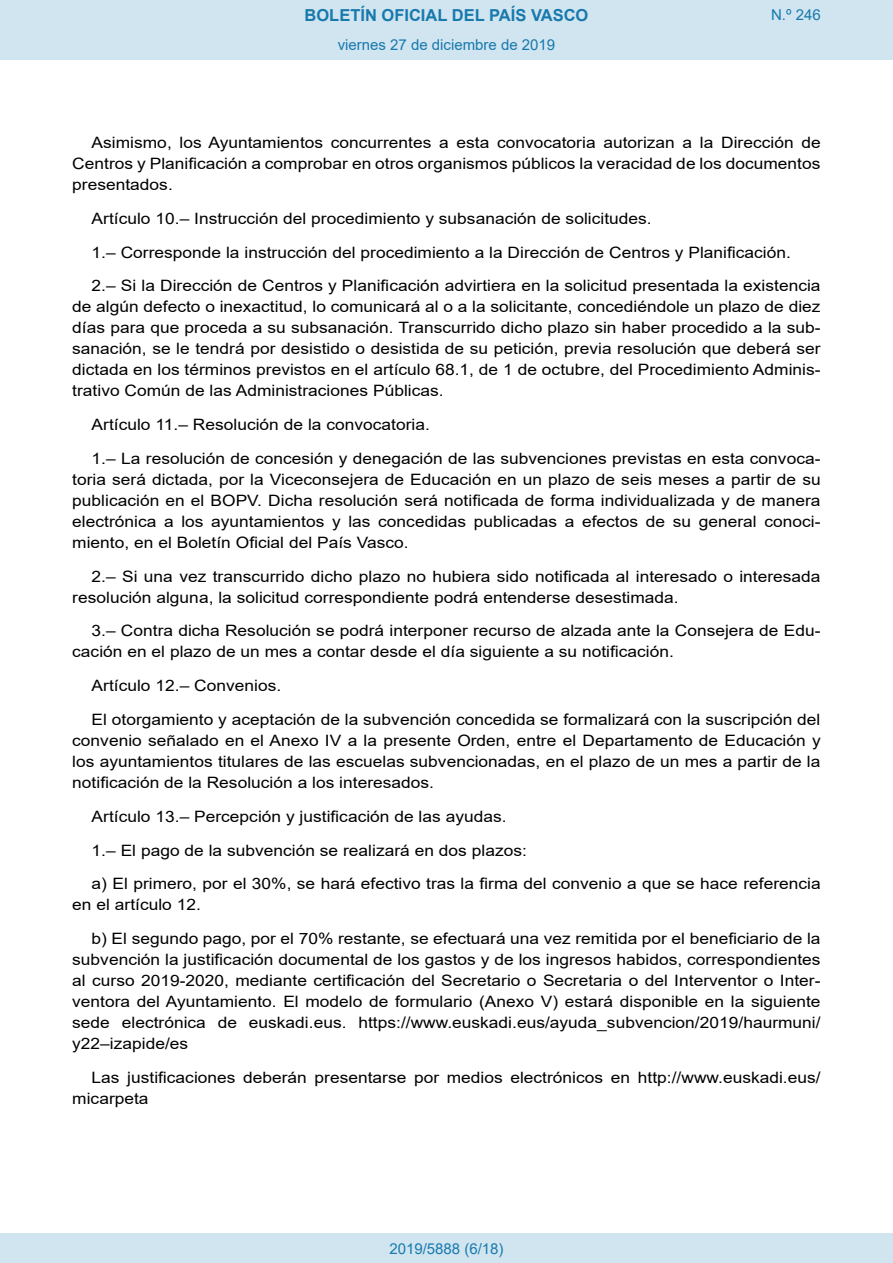
<style>
.page{position:relative;width:893px;height:1263px;background:#fff}
.page>*{position:absolute;margin:0;border:0;box-sizing:border-box;transform-origin:0 0}
.t1{font:700 16.5px "Arial";color:#1879ad}
.BOPVDetalle{font:15.6px/21px "Arial";color:#000;text-align:justify;scale:1.11 1}
.Paginacion_Centro{font:15px "Arial";color:#1879ad}
</style>
<div class="page">
<div style="left:0;top:0;width:893px;height:60px;background:#d0e5f0"></div>
<div style="left:0;top:1233px;width:893px;height:30px;background:#d0e5f0"></div>
<p class="t1" style="left:305px;top:3px;width:285px">BOLETÍN OFICIAL DEL PAÍS VASCO</p>
<p class="Paginacion_Centro" style="left:338px;top:35px;width:219px">viernes 27 de diciembre de 2019</p>
<p class="Paginacion_Centro" style="left:771px;top:5px;width:51px">N.º 246</p>
<p class="BOPVDetalle" style="left:72px;top:132px;width:676px;text-indent:19px">Asimismo, los Ayuntamientos concurrentes a esta convocatoria autorizan a la Dirección de Centros y Planificación a comprobar en otros organismos públicos la veracidad de los documentos presentados.</p>
<p class="BOPVDetalle" style="left:92px;top:208px;width:506px">Artículo 10.– Instrucción del procedimiento y subsanación de solicitudes.</p>
<p class="BOPVDetalle" style="left:92px;top:242px;width:631px">1.– Corresponde la instrucción del procedimiento a la Dirección de Centros y Planificación.</p>
<p class="BOPVDetalle" style="left:72px;top:275px;width:676px;text-indent:19px">2.– Si la Dirección de Centros y Planificación advirtiera en la solicitud presentada la existencia de algún defecto o inexactitud, lo comunicará al o a la solicitante, concediéndole un plazo de diez días para que proceda a su subsanación. Transcurrido dicho plazo sin haber procedido a la sub&shy;sanación, se le tendrá por desistido o desistida de su petición, previa resolución que deberá ser dictada en los términos previstos en el artículo 68.1, de 1 de octubre, del Procedimiento Adminis&shy;trativo Común de las Administraciones Públicas.</p>
<p class="BOPVDetalle" style="left:92px;top:414px;width:306px">Artículo 11.– Resolución de la convocatoria.</p>
<p class="BOPVDetalle" style="left:72px;top:448px;width:676px;text-indent:19px">1.– La resolución de concesión y denegación de las subvenciones previstas en esta convoca&shy;toria será dictada, por la Viceconsejera de Educación en un plazo de seis meses a partir de su publicación en el BOPV. Dicha resolución será notificada de forma individualizada y de manera electrónica a los ayuntamientos y las concedidas publicadas a efectos de su general conoci&shy;miento, en el Boletín Oficial del País Vasco.</p>
<p class="BOPVDetalle" style="left:72px;top:566px;width:676px;text-indent:19px">2.– Si una vez transcurrido dicho plazo no hubiera sido notificada al interesado o interesada resolución alguna, la solicitud correspondiente podrá entenderse desestimada.</p>
<p class="BOPVDetalle" style="left:72px;top:620px;width:676px;text-indent:19px">3.– Contra dicha Resolución se podrá interponer recurso de alzada ante la Consejera de Edu&shy;cación en el plazo de un mes a contar desde el día siguiente a su notificación.</p>
<p class="BOPVDetalle" style="left:92px;top:675px;width:172px">Artículo 12.– Convenios.</p>
<p class="BOPVDetalle" style="left:72px;top:709px;width:676px;text-indent:19px">El otorgamiento y aceptación de la subvención concedida se formalizará con la suscripción del convenio señalado en el Anexo IV a la presente Orden, entre el Departamento de Educación y los ayuntamientos titulares de las escuelas subvencionadas, en el plazo de un mes a partir de la notificación de la Resolución a los interesados.</p>
<p class="BOPVDetalle" style="left:92px;top:806px;width:375px">Artículo 13.– Percepción y justificación de las ayudas.</p>
<p class="BOPVDetalle" style="left:92px;top:839px;width:394px">1.– El pago de la subvención se realizará en dos plazos:</p>
<p class="BOPVDetalle" style="left:72px;top:873px;width:676px;text-indent:19px">a) El primero, por el 30%, se hará efectivo tras la firma del convenio a que se hace referencia en el artículo 12.</p>
<p class="BOPVDetalle" style="left:72px;top:928px;width:676px;text-indent:19px">b) El segundo pago, por el 70% restante, se efectuará una vez remitida por el beneficiario de la subvención la justificación documental de los gastos y de los ingresos habidos, correspondientes al curso 2019-2020, mediante certificación del Secretario o Secretaria o del Interventor o Inter&shy;ventora del Ayuntamiento. El modelo de formulario (Anexo V) estará disponible en la siguiente sede electrónica de euskadi.eus. https://www.euskadi.eus/ayuda_subvencion/2019/haurmuni/ y22–izapide/es</p>
<p class="BOPVDetalle" style="left:72px;top:1067px;width:676px;text-indent:19px">Las justificaciones deberán presentarse por medios electrónicos en http://www.euskadi.eus/ micarpeta</p>
<p class="Paginacion_Centro" style="left:389px;top:1238px;width:116px">2019/5888 (6/18)</p>
</div>
